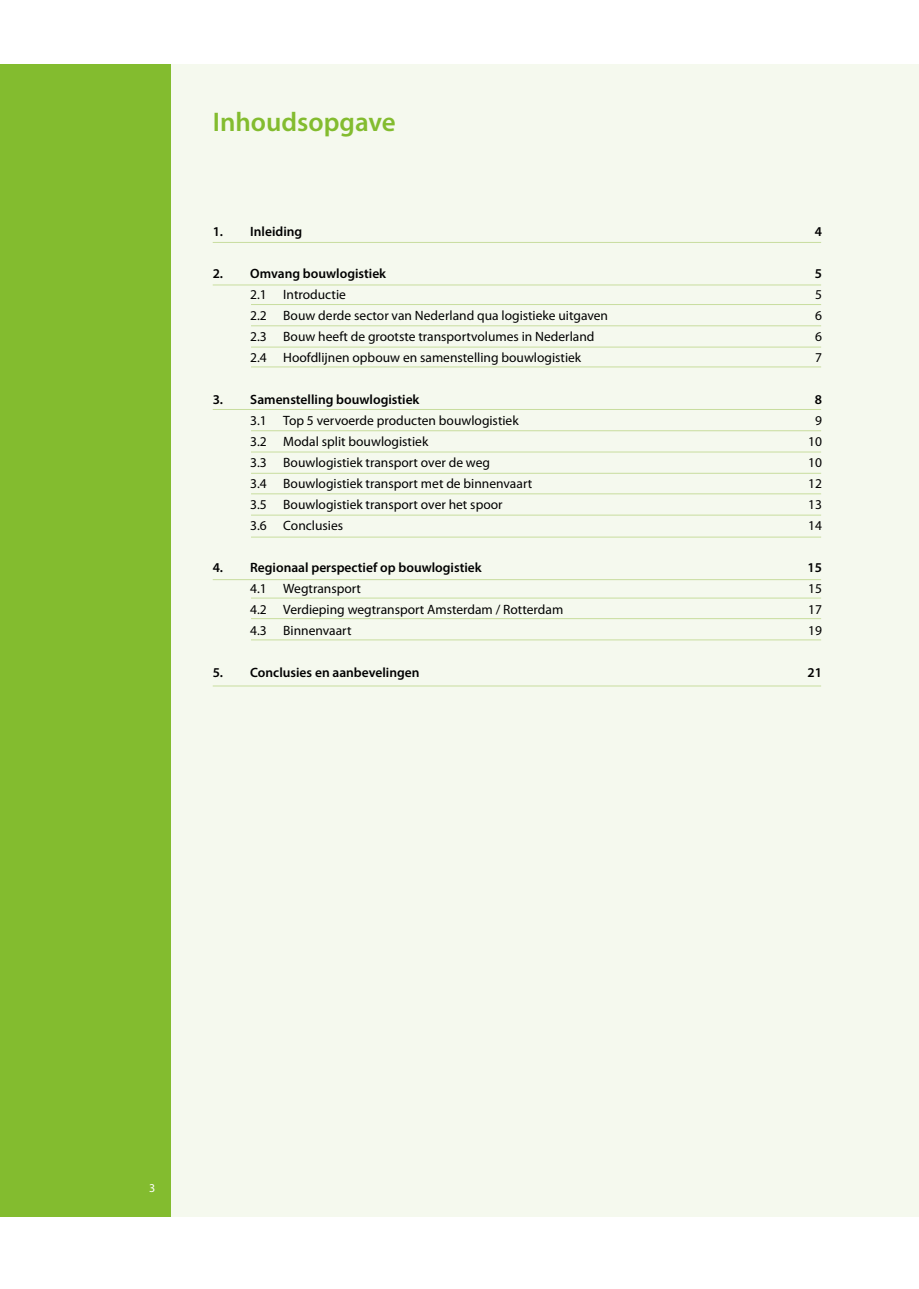
<style>
.page{position:relative;width:919px;height:1289px;background:#fff}
.page>*{position:absolute;margin:0;border:0;box-sizing:border-box;transform-origin:0 0}
.t1{font:600 27px "Myriad Pro";color:#83bc2f}
.t2{font:13.5px "Myriad Pro";color:#000}
.t3{font:600 13.5px "Myriad Pro";color:#000}
.t4{font:12px "Myriad Pro";color:#fff}
</style>
<div class="page">
<div style="left:0;top:64px;width:918px;height:1152px;background:#f5f9ee"></div>
<hr style="left:213px;top:242px;width:608px;height:1px;background:#c8dd9e">
<hr style="left:213px;top:284px;width:608px;height:1px;background:#c8dd9e">
<hr style="left:213px;top:579px;width:608px;height:1px;background:#c8dd9e">
<hr style="left:251px;top:304px;width:570px;height:1px;background:#c8dd9e">
<hr style="left:251px;top:325px;width:570px;height:1px;background:#c8dd9e">
<hr style="left:251px;top:347px;width:570px;height:1px;background:#c8dd9e">
<hr style="left:251px;top:366px;width:570px;height:1px;background:#c8dd9e">
<hr style="left:251px;top:493px;width:570px;height:1px;background:#c8dd9e">
<hr style="left:251px;top:514px;width:570px;height:1px;background:#c8dd9e">
<hr style="left:251px;top:473px;width:570px;height:1px;background:#c8dd9e">
<hr style="left:213px;top:685px;width:608px;height:1px;background:#c8dd9e">
<div style="left:0;top:64px;width:170px;height:1152px;background:#83bc2f"></div>
<hr style="left:213px;top:409px;width:608px;height:1px;background:#c8dd9e">
<hr style="left:251px;top:430px;width:570px;height:1px;background:#c8dd9e">
<hr style="left:251px;top:451px;width:570px;height:1px;background:#c8dd9e">
<hr style="left:251px;top:618px;width:570px;height:1px;background:#c8dd9e">
<hr style="left:251px;top:639px;width:570px;height:1px;background:#c8dd9e">
<hr style="left:251px;top:597px;width:570px;height:1px;background:#c8dd9e">
<hr style="left:251px;top:536px;width:570px;height:1px;background:#c8dd9e">
<h1 class="t1" style="left:213px;top:105px;width:184px">Inhoudsopgave</h1>
<p class="t3" style="left:213px;top:223px;width:91px">1. Inleiding</p>
<p class="t3" style="left:814px;top:223px;width:9px">4</p>
<p class="t3" style="left:213px;top:265px;width:175px">2. Omvang bouwlogistiek</p>
<p class="t3" style="left:814px;top:265px;width:9px">5</p>
<p class="t2" style="left:250px;top:286px;width:97px">2.1 Introductie</p>
<p class="t2" style="left:815px;top:286px;width:8px">5</p>
<p class="t2" style="left:250px;top:307px;width:359px">2.2 Bouw derde sector van Nederland qua logistieke uitgaven</p>
<p class="t2" style="left:815px;top:307px;width:8px">6</p>
<p class="t2" style="left:250px;top:328px;width:346px">2.3 Bouw heeft de grootste transportvolumes in Nederland</p>
<p class="t2" style="left:815px;top:328px;width:8px">6</p>
<p class="t2" style="left:250px;top:349px;width:332px">2.4 Hoofdlijnen opbouw en samenstelling bouwlogistiek</p>
<p class="t2" style="left:815px;top:349px;width:8px">7</p>
<p class="t3" style="left:213px;top:391px;width:208px">3. Samenstelling bouwlogistiek</p>
<p class="t3" style="left:814px;top:391px;width:9px">8</p>
<p class="t2" style="left:250px;top:412px;width:270px">3.1 Top 5 vervoerde producten bouwlogistiek</p>
<p class="t2" style="left:815px;top:412px;width:8px">9</p>
<p class="t2" style="left:250px;top:433px;width:179px">3.2 Modal split bouwlogistiek</p>
<p class="t2" style="left:808px;top:433px;width:15px">10</p>
<p class="t2" style="left:250px;top:454px;width:241px">3.3 Bouwlogistiek transport over de weg</p>
<p class="t2" style="left:808px;top:454px;width:15px">10</p>
<p class="t2" style="left:250px;top:475px;width:283px">3.4 Bouwlogistiek transport met de binnenvaart</p>
<p class="t2" style="left:808px;top:475px;width:15px">12</p>
<p class="t2" style="left:250px;top:496px;width:254px">3.5 Bouwlogistiek transport over het spoor</p>
<p class="t2" style="left:808px;top:496px;width:15px">13</p>
<p class="t2" style="left:250px;top:517px;width:94px">3.6 Conclusies</p>
<p class="t2" style="left:808px;top:517px;width:15px">14</p>
<p class="t3" style="left:213px;top:559px;width:270px">4. Regionaal perspectief op bouwlogistiek</p>
<p class="t3" style="left:807px;top:559px;width:16px">15</p>
<p class="t2" style="left:250px;top:580px;width:112px">4.1 Wegtransport</p>
<p class="t2" style="left:808px;top:580px;width:15px">15</p>
<p class="t2" style="left:250px;top:601px;width:314px">4.2 Verdieping wegtransport Amsterdam / Rotterdam</p>
<p class="t2" style="left:808px;top:601px;width:15px">17</p>
<p class="t2" style="left:250px;top:622px;width:103px">4.3 Binnenvaart</p>
<p class="t2" style="left:808px;top:622px;width:15px">19</p>
<p class="t3" style="left:213px;top:664px;width:208px">5. Conclusies en aanbevelingen</p>
<p class="t3" style="left:807px;top:664px;width:16px">21</p>
<p class="t4" style="left:149px;top:1180px;width:8px">3</p>
</div>
